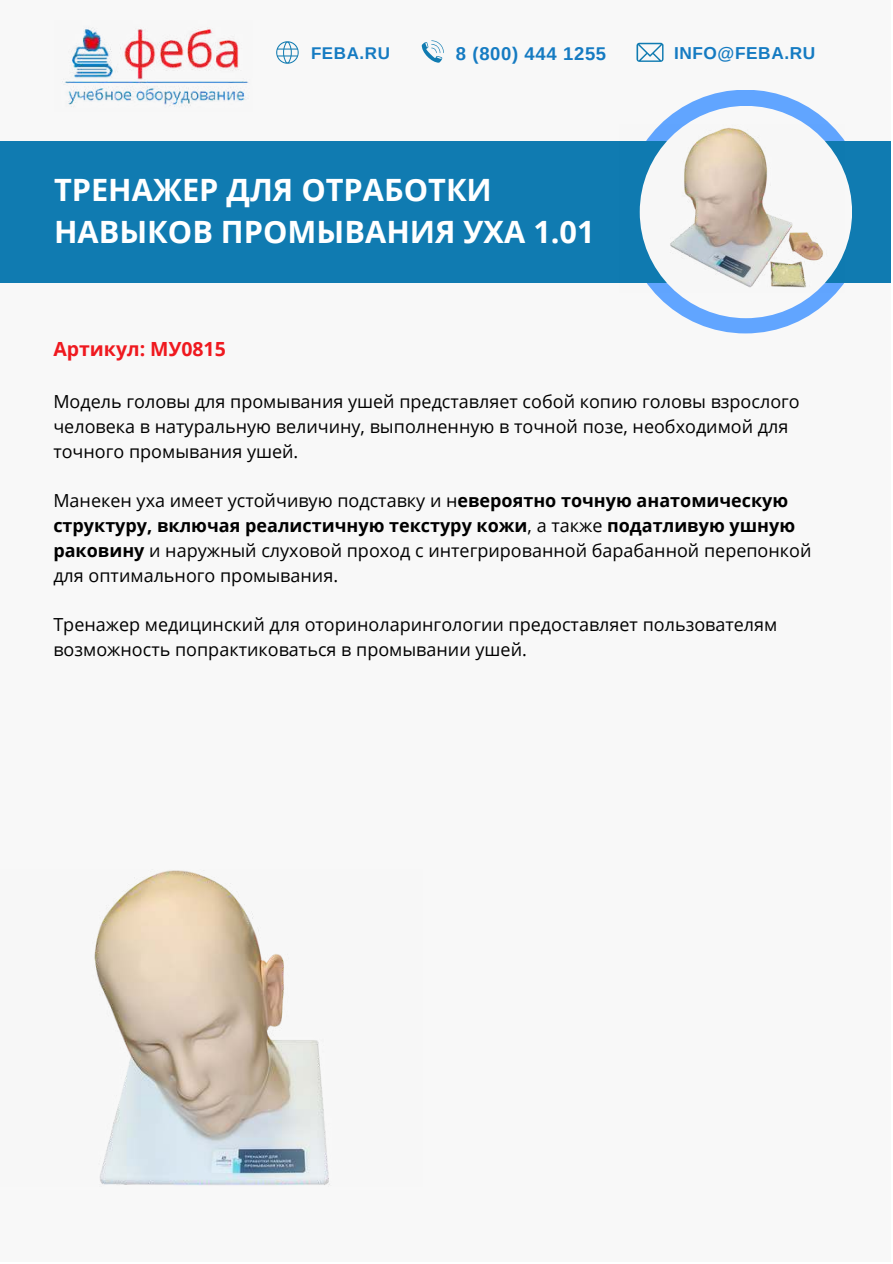
<style>
.page{position:relative;width:893px;height:1264px;background:#fff}
.page>*{position:absolute;margin:0;border:0;box-sizing:border-box;transform-origin:0 0}
.t1{font:700 30.75px/42.8px "Open Sans";color:#fff}
.t2{font:700 19.5px "Open Sans";color:#ef191f}
.t3{font:700 18.45px "Arimo";letter-spacing:.035em;color:#157bc2}
.t4{font:18px/24.8px "Open Sans";color:#000}
.t5{font:700 17.25px "Arimo";letter-spacing:.035em;color:#157bc2}
.t6{font:700 16.95px "Arimo";letter-spacing:.035em;color:#157bc2}
.s1{font-weight:700}
</style>
<div class="page">
<div style="left:0;top:1px;width:891px;height:1260px;background:#f8f8f8"></div>
<div style="left:623px;top:90px;width:244px;height:243px;background:#61a5ff;border-radius:50%"></div>
<div style="left:0;top:141px;width:892px;height:141px;background:#107bb1"></div>
<div style="left:639px;top:106px;width:213px;height:212px;background:#f8f8f8;border-radius:50%"></div>
<img style="left:62px;top:28px;width:187px;height:79px">
<svg style="left:276px;top:41px;width:22px;height:23px"></svg>
<svg style="left:421px;top:40px;width:23px;height:23px"></svg>
<svg style="left:636px;top:43px;width:27px;height:19px"></svg>
<img style="left:619px;top:124px;width:225px;height:169px">
<img style="left:94px;top:870px;width:236px;height:315px">
<p class="t6" style="left:311px;top:41px;width:80px">FEBA.RU</p>
<p class="t3" style="left:456px;top:41px;width:152px">8 (800) 444 1255</p>
<p class="t5" style="left:674px;top:41px;width:143px">INFO@FEBA.RU</p>
<h1 class="t1" style="left:54px;top:167px;width:542px">ТРЕНАЖЕР ДЛЯ ОТРАБОТКИ<br>НАВЫКОВ ПРОМЫВАНИЯ УХА 1.01</h1>
<p class="t2" style="left:53px;top:335px;width:174px">Артикул: МУ0815</p>
<p class="t4" style="left:53px;top:389px;width:747px">Модель головы для промывания ушей представляет собой копию головы взрослого человека в натуральную величину, выполненную в точной позе, необходимой для точного промывания ушей.</p>
<p class="t4" style="left:53px;top:488px;width:759px">Манекен уха имеет устойчивую подставку и н<span class="s1">евероятно точную анатомическую структуру, включая реалистичную текстуру кожи</span>, а также <span class="s1">податливую ушную раковину</span> и наружный слуховой проход с интегрированной барабанной перепонкой для оптимального промывания.</p>
<p class="t4" style="left:53px;top:611px;width:725px">Тренажер медицинский для оториноларингологии предоставляет пользователям возможность попрактиковаться в промывании ушей.</p>
</div>
